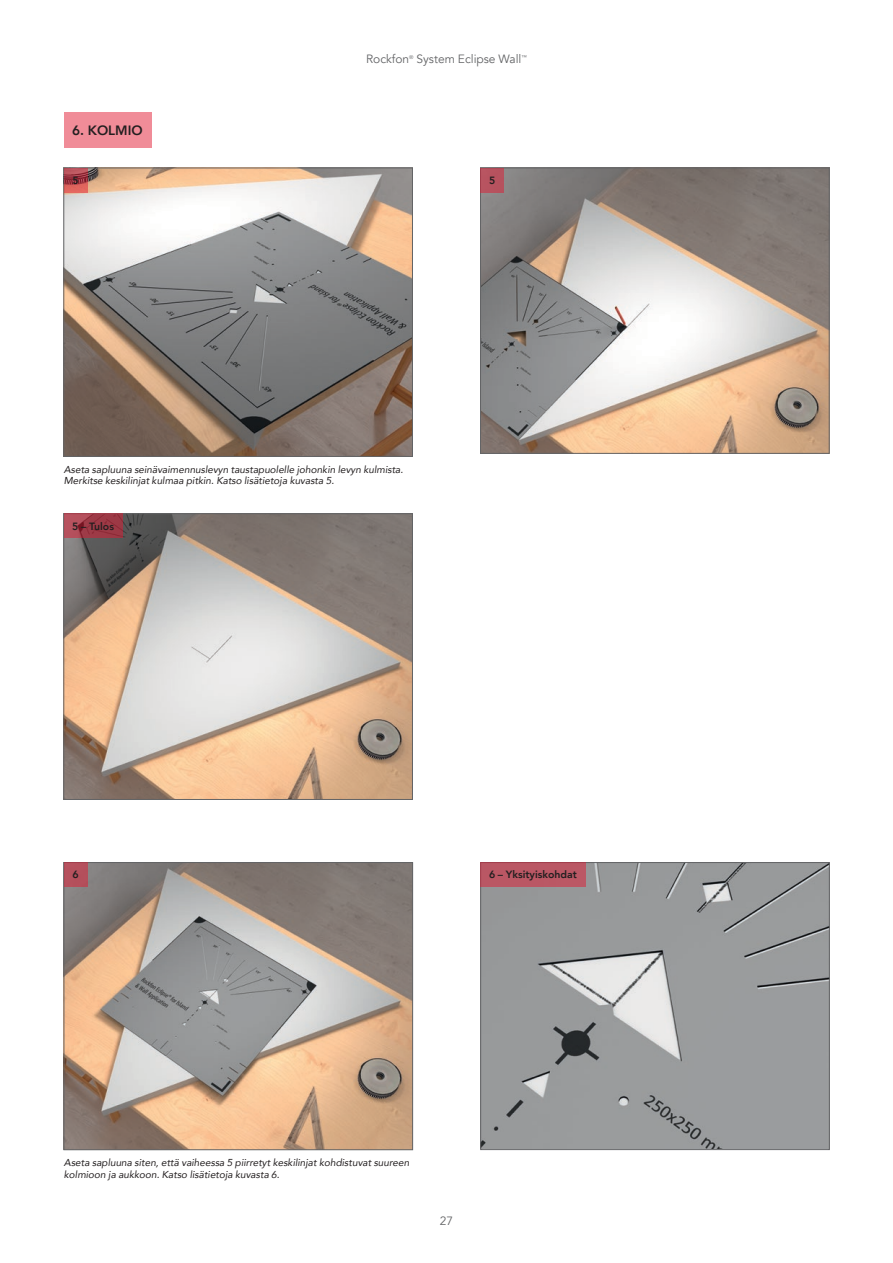
<style>
.page{position:relative;width:893px;height:1263px;background:#fff}
.page>*{position:absolute;margin:0;border:0;box-sizing:border-box;transform-origin:0 0}
.t1{font:800 13.5px "Avenir";color:#231f20}
.t2{font:12px "Avenir";color:#636466}
.t3{font:800 10.5px "Avenir";color:#231f20}
.t4{font:italic 10.05px/11.2px "Avenir";color:#231f20}
.t5{font:5.4px "Avenir";color:#636466}
</style>
<div class="page">
<img style="left:482px;top:864px;width:345px;height:284px">
<div style="left:480px;top:862px;width:349px;height:288px;border:1px solid #636466"></div>
<img style="left:66px;top:864px;width:345px;height:284px">
<div style="left:64px;top:862px;width:349px;height:288px;border:1px solid #636466"></div>
<img style="left:66px;top:515px;width:345px;height:283px">
<div style="left:64px;top:513px;width:349px;height:287px;border:1px solid #636466"></div>
<img style="left:482px;top:170px;width:345px;height:281px">
<div style="left:480px;top:168px;width:349px;height:285px;border:1px solid #636466"></div>
<img style="left:66px;top:170px;width:345px;height:285px">
<div style="left:64px;top:168px;width:349px;height:289px;border:1px solid #636466"></div>
<svg style="left:64px;top:168px;width:24px;height:24px"></svg>
<div style="left:480px;top:168px;width:24px;height:24px;background:#b7525f"></div>
<div style="left:64px;top:862px;width:23px;height:25px;background:#b5505d"></div>
<div style="left:64px;top:113px;width:88px;height:35px;background:#f08c98"></div>
<svg style="left:64px;top:514px;width:59px;height:24px"></svg>
<div style="left:480px;top:862px;width:106px;height:25px;background:#ba5764"></div>
<h1 class="t1" style="left:72px;top:120px;width:72px">6. KOLMIO</h1>
<p class="t2" style="left:366px;top:52px;width:45px">Rockfon</p>
<p class="t5" style="left:409px;top:54px;width:6px">®</p>
<p class="t2" style="left:416px;top:52px;width:106px">System Eclipse Wall</p>
<p class="t5" style="left:521px;top:54px;width:7px">™</p>
<p class="t3" style="left:73px;top:172px;width:8px">5</p>
<p class="t3" style="left:489px;top:172px;width:8px">5</p>
<p class="t4" style="left:64px;top:463px;width:341px">Aseta sapluuna seinävaimennuslevyn taustapuolelle johonkin levyn kulmista.<br>Merkitse keskilinjat kulmaa pitkin. Katso lisätietoja kuvasta 5.</p>
<p class="t3" style="left:72px;top:518px;width:43px">5 – Tulos</p>
<p class="t3" style="left:73px;top:866px;width:8px">6</p>
<p class="t3" style="left:489px;top:866px;width:89px">6 – Yksityiskohdat</p>
<p class="t4" style="left:64px;top:1157px;width:347px">Aseta sapluuna siten, että vaiheessa 5 piirretyt keskilinjat kohdistuvat suureen kolmioon ja aukkoon. Katso lisätietoja kuvasta 6.</p>
<p class="t2" style="left:440px;top:1213px;width:15px">27</p>
</div>
